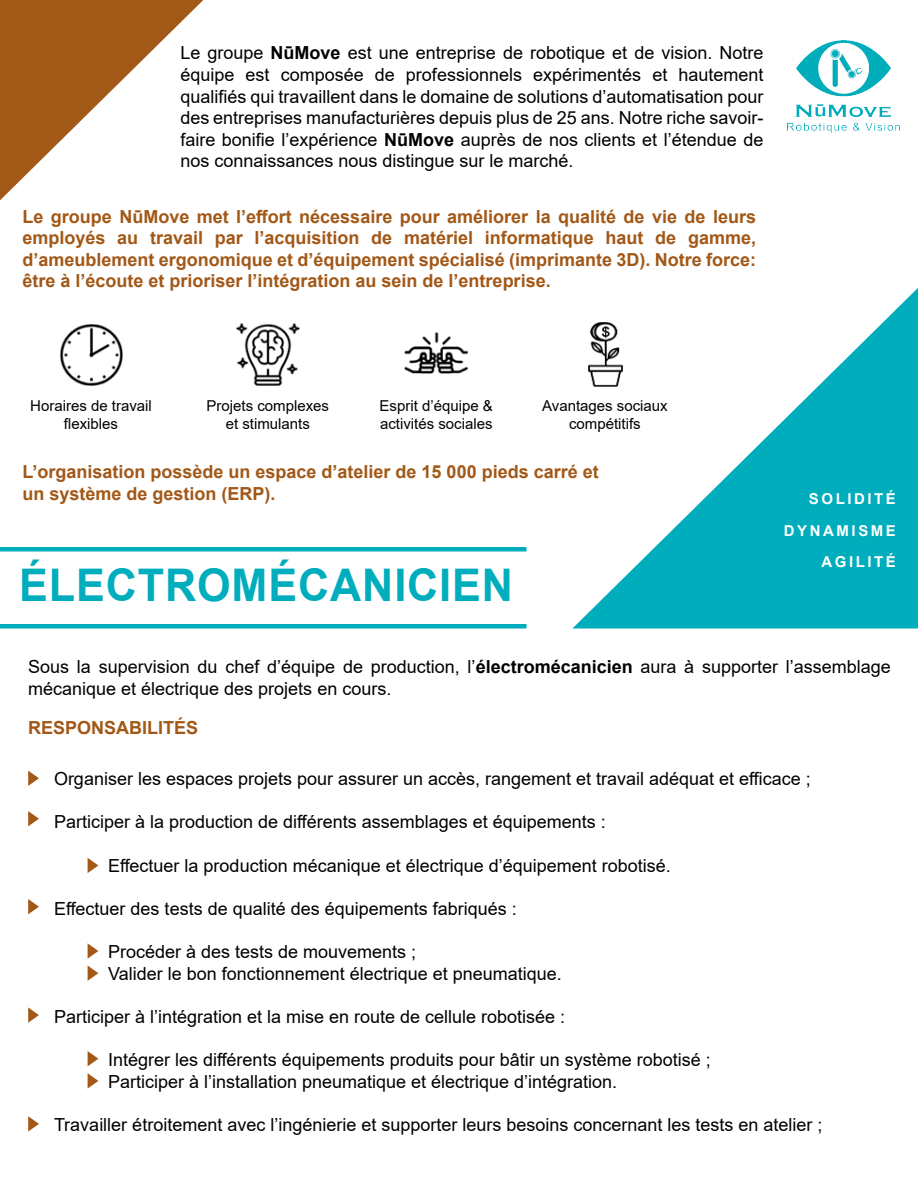
<style>
.page{position:relative;width:918px;height:1188px;background:#fff}
.page>*{position:absolute;margin:0;border:0;box-sizing:border-box;transform-origin:0 0}
.t1{font:700 45px "Arial";letter-spacing:.02em;color:#00adbc;scale:.96 1}
.t2{font:18px/21.6px "Arial";color:#000;text-align:justify}
.t3{font:700 18px/21.6px "Arial";color:#a25817;text-align:justify}
.t4{font:15px/18px "Arial";color:#000;text-align:center}
.t5{font:700 15px "Arial";letter-spacing:.17em;color:#fff}
.s1{font-weight:700}
</style>
<div class="page">
<svg style="left:0;top:0;width:203px;height:200px"></svg>
<svg style="left:572px;top:288px;width:346px;height:341px;fill:#00adbc"></svg>
<img style="left:788px;top:40px;width:111px;height:93px">
<img style="left:60px;top:324px;width:63px;height:62px">
<img style="left:236px;top:323px;width:64px;height:63px">
<img style="left:404px;top:332px;width:64px;height:42px">
<img style="left:573px;top:323px;width:64px;height:64px">
<hr style="left:0;top:624px;width:526px;height:4px;background:#00adbc">
<div style="left:0;top:547px;width:526px;height:5px;background:#00adbc"></div>
<svg style="left:28px;top:771px;width:11px;height:15px"></svg>
<svg style="left:28px;top:1116px;width:11px;height:16px"></svg>
<svg style="left:88px;top:858px;width:10px;height:15px"></svg>
<svg style="left:88px;top:943px;width:10px;height:16px"></svg>
<svg style="left:88px;top:1051px;width:10px;height:15px"></svg>
<svg style="left:28px;top:899px;width:11px;height:15px"></svg>
<svg style="left:88px;top:966px;width:10px;height:15px"></svg>
<svg style="left:88px;top:1073px;width:10px;height:16px"></svg>
<svg style="left:28px;top:1007px;width:11px;height:16px"></svg>
<svg style="left:28px;top:811px;width:11px;height:15px"></svg>
<p class="t2" style="left:180px;top:42px;width:585px">Le groupe <span class="s1">NūMove</span> est une entreprise de robotique et de vision. Notre équipe est composée de professionnels expérimentés et hautement qualifiés qui travaillent dans le domaine de solutions d’automatisation pour des entreprises manufacturières depuis plus de 25 ans. Notre riche savoir&shy;faire bonifie l’expérience <span class="s1">NūMove</span> auprès de nos clients et l’étendue de nos connaissances nous distingue sur le marché.</p>
<p class="t3" style="left:22px;top:206px;width:735px">Le groupe NūMove met l’effort nécessaire pour améliorer la qualité de vie de leurs employés au travail par l’acquisition de matériel informatique haut de gamme, d’ameublement ergonomique et d’équipement spécialisé (imprimante 3D). Notre force: être à l’écoute et prioriser l’intégration au sein de l’entreprise.</p>
<p class="t4" style="left:30px;top:397px;width:123px">Horaires de travail</p>
<p class="t4" style="left:64px;top:415px;width:56px">flexibles</p>
<p class="t4" style="left:207px;top:397px;width:124px">Projets complexes et stimulants</p>
<p class="t4" style="left:380px;top:397px;width:115px;text-align:left">Esprit d’équipe &amp; activités sociales</p>
<p class="t4" style="left:542px;top:397px;width:127px">Avantages sociaux compétitifs</p>
<p class="t3" style="left:22px;top:461px;width:578px">L’organisation possède un espace d’atelier de 15 000 pieds carré et</p>
<p class="t3" style="left:22px;top:483px;width:255px">un système de gestion (ERP).</p>
<p class="t1" style="left:19px;top:554px;width:516px">ÉLECTROMÉCANICIEN</p>
<p class="t5" style="left:809px;top:488px;width:89px">SOLIDITÉ</p>
<p class="t5" style="left:784px;top:520px;width:114px">DYNAMISME</p>
<p class="t5" style="left:822px;top:551px;width:76px">AGILITÉ</p>
<p class="t2" style="left:28px;top:656px;width:864px">Sous la supervision du chef d’équipe de production, l’<span class="s1">électromécanicien</span> aura à supporter l’assemblage mécanique et électrique des projets en cours.</p>
<p class="t3" style="left:28px;top:717px;width:172px">RESPONSABILITÉS</p>
<p class="t2" style="left:54px;top:768px;width:758px">Organiser les espaces projets pour assurer un accès, rangement et travail adéquat et efficace ;</p>
<p class="t2" style="left:54px;top:811px;width:553px">Participer à la production de différents assemblages et équipements :</p>
<p class="t2" style="left:108px;top:854px;width:564px">Effectuer la production mécanique et électrique d’équipement robotisé.</p>
<p class="t2" style="left:54px;top:898px;width:464px">Effectuer des tests de qualité des équipements fabriqués :</p>
<p class="t2" style="left:108px;top:941px;width:310px">Procéder à des tests de mouvements ;</p>
<p class="t2" style="left:108px;top:962px;width:455px">Valider le bon fonctionnement électrique et pneumatique.</p>
<p class="t2" style="left:54px;top:1006px;width:513px">Participer à l’intégration et la mise en route de cellule robotisée :</p>
<p class="t2" style="left:108px;top:1049px;width:604px">Intégrer les différents équipements produits pour bâtir un système robotisé ;</p>
<p class="t2" style="left:108px;top:1070px;width:511px">Participer à l’installation pneumatique et électrique d’intégration.</p>
<p class="t2" style="left:54px;top:1114px;width:770px">Travailler étroitement avec l’ingénierie et supporter leurs besoins concernant les tests en atelier ;</p>
</div>
